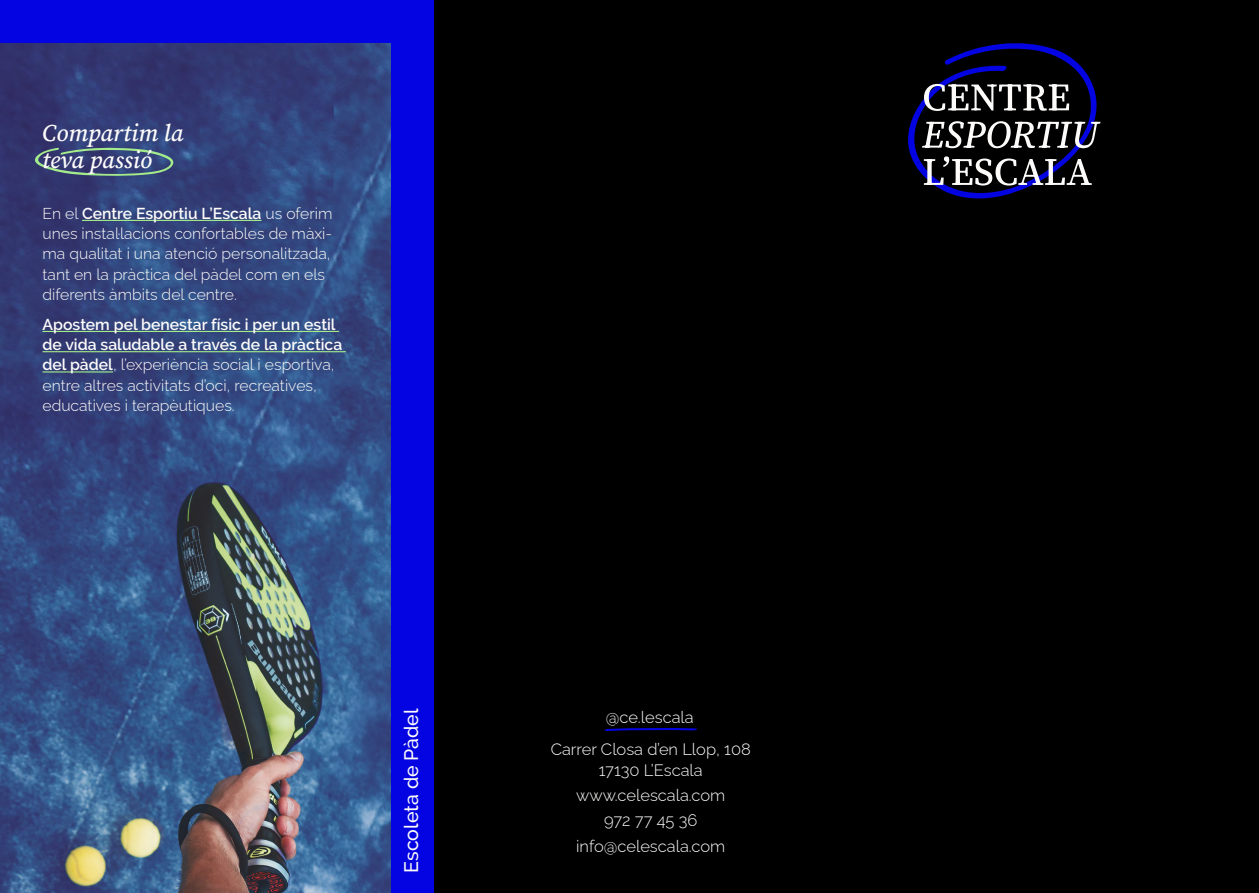
<style>
.page{position:relative;width:1259px;height:893px;background:#fff}
.page>*{position:absolute;margin:0;border:0;box-sizing:border-box;transform-origin:0 0}
.t1{font:italic 23.85px/27px "Source Serif 4";color:#fdfcfb}
.t2{font:500 19.5px "Raleway";color:#fdfcfb}
.t3{font:100 16.5px/25.2px "Raleway";color:#fdfcfb;text-align:center}
.t4{font:100 15.75px/20.2px "Raleway";color:#fdfcfb}
.s1{font-weight:600}
</style>
<div class="page">
<img style="left:0;top:43px;width:391px;height:850px">
<div style="left:434px;top:0;width:825px;height:893px;background:#000"></div>
<div style="left:391px;top:0;width:43px;height:893px;background:#0404e2"></div>
<svg style="left:908px;top:43px;width:193px;height:156px"></svg>
<div style="left:0;top:0;width:404px;height:43px;background:#0404e2"></div>
<svg style="left:31px;top:147px;width:144px;height:29px;background:#425477"></svg>
<hr style="left:82px;top:220px;width:179px;height:1px;background:#a3eb8b">
<hr style="left:43px;top:331px;width:296px;height:1px;background:#a3eb8b">
<hr style="left:43px;top:351px;width:303px;height:1px;background:#a3eb8b">
<hr style="left:43px;top:371px;width:70px;height:1px;background:#a3eb8b">
<svg style="left:604px;top:728px;width:93px;height:3px"></svg>
<h1 class="t1" style="left:43px;top:120px;width:143px">Compartim la teva passió</h1>
<p class="t4" style="left:43px;top:201px;width:291px">En el <span class="s1">Centre Esportiu L’Escala</span> us oferim unes instal·lacions confortables de màxi&shy;ma qualitat i una atenció personalitzada, tant en la pràctica del pàdel com en els diferents àmbits del centre.</p>
<p class="t4" style="left:43px;top:313px;width:301px"><span class="s1">Apostem pel benestar físic i per un estil de vida saludable a través de la pràctica del pàdel</span>, l’experiència social i esportiva, entre altres activitats d’oci, recreatives, educatives i terapèutiques.</p>
<p class="t2" style="left:400px;top:873px;width:166px;rotate:-90deg">Escoleta de Pàdel</p>
<p class="t3" style="left:605px;top:703px;width:89px">@ce.lescala</p>
<p class="t3" style="left:551px;top:737px;width:202px;line-height:21px">Carrer Closa d’en Llop, 108<br>17130 L’Escala</p>
<p class="t3" style="left:576px;top:781px;width:151px">www.celescala.com<br>972 77 45 36 info@celescala.com</p>
</div>
